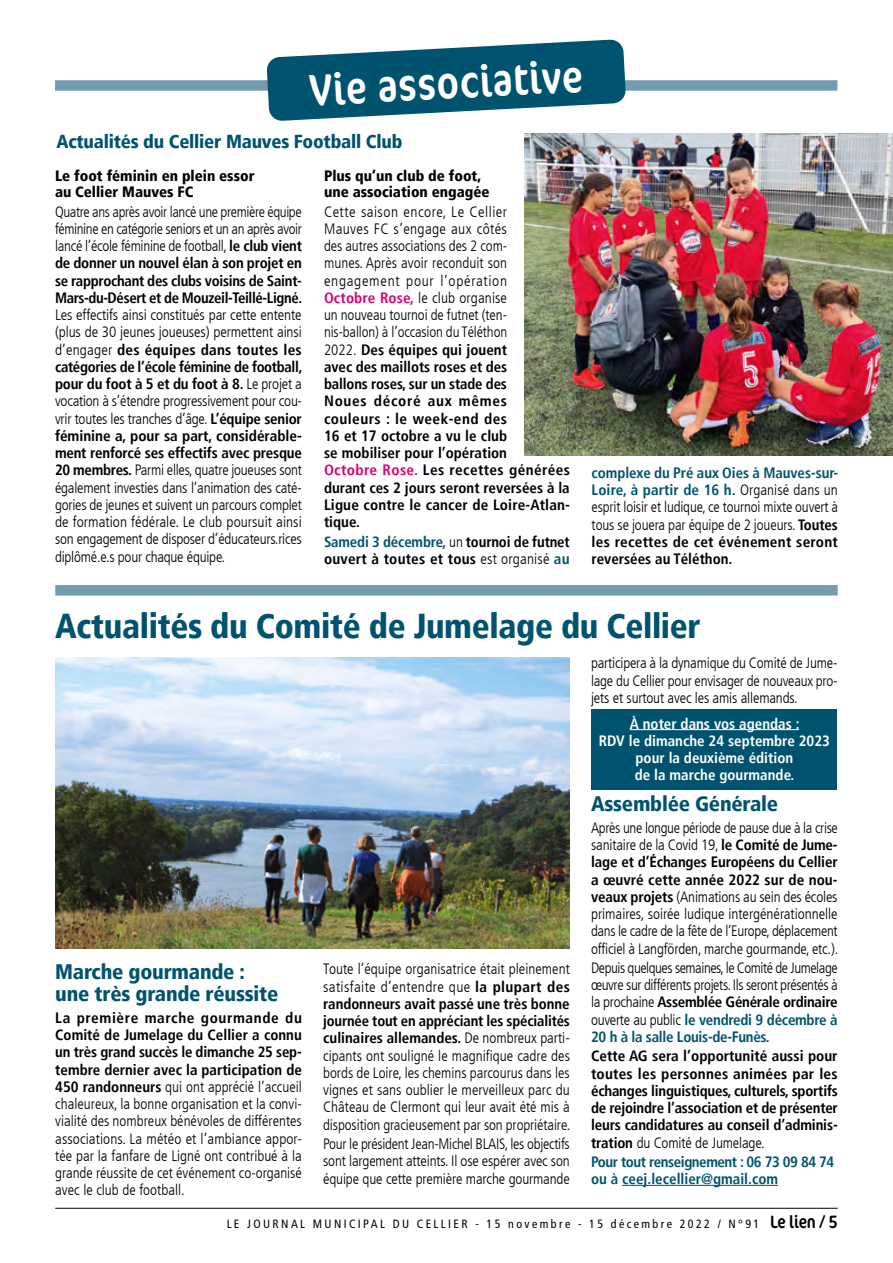
<style>
.page{position:relative;width:893px;height:1263px;background:#fff}
.page>*{position:absolute;margin:0;border:0;box-sizing:border-box;transform-origin:0 0}
.t1{font:condensed 45px "Cocon Pro";color:#fff}
.t2{font:900 condensed 34.5px "Frutiger LT";letter-spacing:-.01em;color:#00536e}
.t3{font:900 condensed 21px/22.5px "Frutiger LT";letter-spacing:-.01em;color:#00536e}
.t4{font:900 condensed 18.75px "Frutiger LT";letter-spacing:-.01em;color:#00536e}
.t5{font:300 condensed 15px/17.2px "Frutiger LT";letter-spacing:-.01em;color:#000;text-align:justify}
.t6{font:700 condensed 15px/17.2px "Frutiger LT";color:#000;text-align:justify}
.t7{font:700 condensed 15px/17.2px "Frutiger LT";color:#fff;text-align:center}
.t8{font:900 condensed 15px/16.5px "Frutiger LT";color:#000}
.t9{font:700 condensed 15px/17.2px "Frutiger LT";letter-spacing:-.03em;color:#00536e}
.t10{font:condensed 12px "Frutiger LT";letter-spacing:.2em;color:#000}
.s1{font-weight:300}
.s2{font-weight:700}
.s3{color:#dd0074}
.s4{color:#00536e}
.s5{font-weight:700;color:#00536e}
.s6{font-family:"Cocon Pro";font-size:18px}
</style>
<div class="page">
<img style="left:524px;top:133px;width:369px;height:322px">
<div style="left:55px;top:585px;width:783px;height:10px;background:#749cb0"></div>
<hr style="left:55px;top:1208px;width:783px;height:1px;background:#000">
<div style="left:591px;top:709px;width:246px;height:81px;background:#00536e"></div>
<div style="left:55px;top:80px;width:782px;height:11px;background:#749cb0"></div>
<svg style="left:267px;top:40px;width:358px;height:80px"></svg>
<hr style="left:630px;top:729px;width:169px;height:1px;background:#fff">
<hr style="left:622px;top:1185px;width:156px;height:1px;background:#00536e">
<img style="left:55px;top:657px;width:515px;height:292px">
<h1 class="t1" style="left:308px;top:60px;width:275px;rotate:-3deg">Vie associative</h1>
<p class="t4" style="left:56px;top:130px;width:348px">Actualités du Cellier Mauves Football Club</p>
<p class="t8" style="left:55px;top:167px;width:201px">Le foot féminin en plein essor au Cellier Mauves FC</p>
<p class="t6" style="left:55px;top:203px;width:249px"><span class="s1">Quatre ans après avoir lancé une première équipe féminine en catégorie seniors et un an après avoir lancé l’école féminine de football,</span> le club vient de donner un nouvel élan à son projet en se rapprochant des clubs voisins de Saint-Mars-du-Désert et de Mouzeil-Teillé-Ligné.</p>
<p class="t5" style="left:55px;top:306px;width:249px">Les effectifs ainsi constitués par cette entente (plus de 30 jeunes joueuses) permettent ainsi d’engager <span class="s2">des équipes dans toutes les catégories de l’école féminine de football, pour du foot à 5 et du foot à 8.</span> Le projet a vocation à s’étendre progressivement pour cou&shy;vrir toutes les tranches d’âge. <span class="s2">L’équipe senior féminine a, pour sa part, considérable&shy;ment renforcé ses effectifs avec presque 20 membres.</span> Parmi elles, quatre joueuses sont également investies dans l’animation des caté&shy;gories de jeunes et suivent un parcours complet de formation fédérale. Le club poursuit ainsi son engagement de disposer d’éducateurs.rices diplômé.e.s pour chaque équipe.</p>
<p class="t8" style="left:324px;top:167px;width:167px">Plus qu’un club de foot, une association engagée</p>
<p class="t6" style="left:324px;top:203px;width:247px;text-align:left"><span class="s1">Cette saison encore, Le Cellier<br>Mauves FC s’engage aux côtés<br>des autres associations des 2 com-<br>munes. Après avoir reconduit son engagement pour l’opération<br></span><span class="s3">Octobre Rose,</span> <span class="s1">le club organise<br>un nouveau tournoi de futnet (ten-<br>nis-ballon) à l’occasion du Téléthon<br>2022.</span> Des équipes qui jouent<br>avec des maillots roses et des<br>ballons roses, sur un stade des<br>Noues décoré aux mêmes<br>couleurs : le week-end des<br>16 et 17 octobre a vu le club<br>se mobiliser pour l’opération<br><span class="s3">Octobre Rose.</span> Les recettes générées durant ces 2 jours seront reversées à la<br>Ligue contre le cancer de Loire-Atlan&shy;tique.</p>
<p class="t6" style="left:324px;top:533px;width:247px"><span class="s4">Samedi 3 décembre,</span> <span class="s1">un</span> tournoi de futnet ouvert à toutes et tous <span class="s1">est organisé</span> <span class="s4">au</span></p>
<p class="t5" style="left:592px;top:464px;width:248px"><span class="s5">complexe du Pré aux Oies à Mauves-sur-Loire, à partir de 16 h.</span> Organisé dans un esprit loisir et ludique, ce tournoi mixte ouvert à tous se jouera par équipe de 2 joueurs. <span class="s2">Toutes les recettes de cet événement seront reversées au Téléthon.</span></p>
<h2 class="t2" style="left:55px;top:605px;width:647px">Actualités du Comité de Jumelage du Cellier</h2>
<h3 class="t3" style="left:55px;top:960px;width:225px">Marche gourmande : une très grande réussite</h3>
<p class="t5" style="left:55px;top:1009px;width:248px"><span class="s2">La première marche gourmande du Comité de Jumelage du Cellier a connu un très grand succès le dimanche 25 sep&shy;tembre dernier avec la participation de 450 randonneurs</span> qui ont apprécié l’accueil chaleureux, la bonne organisation et la convi&shy;vialité des nombreux bénévoles de différentes associations. La météo et l’ambiance appor&shy;tée par la fanfare de Ligné ont contribué à la grande réussite de cet événement co-organisé avec le club de football.</p>
<p class="t5" style="left:323px;top:961px;width:249px">Toute l’équipe organisatrice était pleinement satisfaite d’entendre que <span class="s2">la plupart des randonneurs avait passé une très bonne journée tout en appréciant les spécialités culinaires allemandes.</span> De nombreux parti&shy;cipants ont souligné le magnifique cadre des bords de Loire, les chemins parcourus dans les vignes et sans oublier le merveilleux parc du Château de Clermont qui leur avait été mis à disposition gracieusement par son propriétaire.</p>
<p class="t5" style="left:323px;top:1135px;width:248px">Pour le président Jean-Michel BLAIS, les objectifs sont largement atteints. Il ose espérer avec son équipe que cette première marche gourmande</p>
<p class="t5" style="left:591px;top:655px;width:248px">participera à la dynamique du Comité de Jume&shy;lage du Cellier pour envisager de nouveaux pro&shy;jets et surtout avec les amis allemands.</p>
<p class="t7" style="left:599px;top:715px;width:233px">À noter dans vos agendas :<br>RDV le dimanche 24 septembre 2023 pour la deuxième édition<br>de la marche gourmande.</p>
<h3 class="t3" style="left:591px;top:793px;width:189px">Assemblée Générale</h3>
<p class="t5" style="left:591px;top:819px;width:249px">Après une longue période de pause due à la crise sanitaire de la Covid 19, <span class="s2">le Comité de Jume&shy;lage et d’Échanges Européens du Cellier a œuvré cette année 2022 sur de nou&shy;veaux projets</span> (Animations au sein des écoles primaires, soirée ludique intergénérationnelle dans le cadre de la fête de l’Europe, déplacement officiel à Langförden, marche gourmande, etc.).</p>
<p class="t5" style="left:591px;top:959px;width:248px">Depuis quelques semaines, le Comité de Jumelage œuvre sur différents projets. Ils seront présentés à la prochaine <span class="s2">Assemblée Générale ordinaire </span>ouverte au public <span class="s5">le vendredi 9 décembre à 20 h à la salle Louis-de-Funès.</span></p>
<p class="t6" style="left:591px;top:1047px;width:248px">Cette AG sera l’opportunité aussi pour toutes les personnes animées par les échanges linguistiques, culturels, sportifs de rejoindre l’association et de présenter leurs candidatures au conseil d’adminis&shy;tration <span class="s1">du Comité de Jumelage.</span></p>
<p class="t9" style="left:591px;top:1153px;width:245px">Pour tout renseignement : 06 73 09 84 74 ou à ceej.lecellier@gmail.com</p>
<p class="t10" style="left:227px;top:1216px;width:612px">LE JOURNAL MUNICIPAL DU CELLIER - 15 novembre - 15 décembre 2022 / N°91 <span class="s6">Le lien / 5</span></p>
</div>
